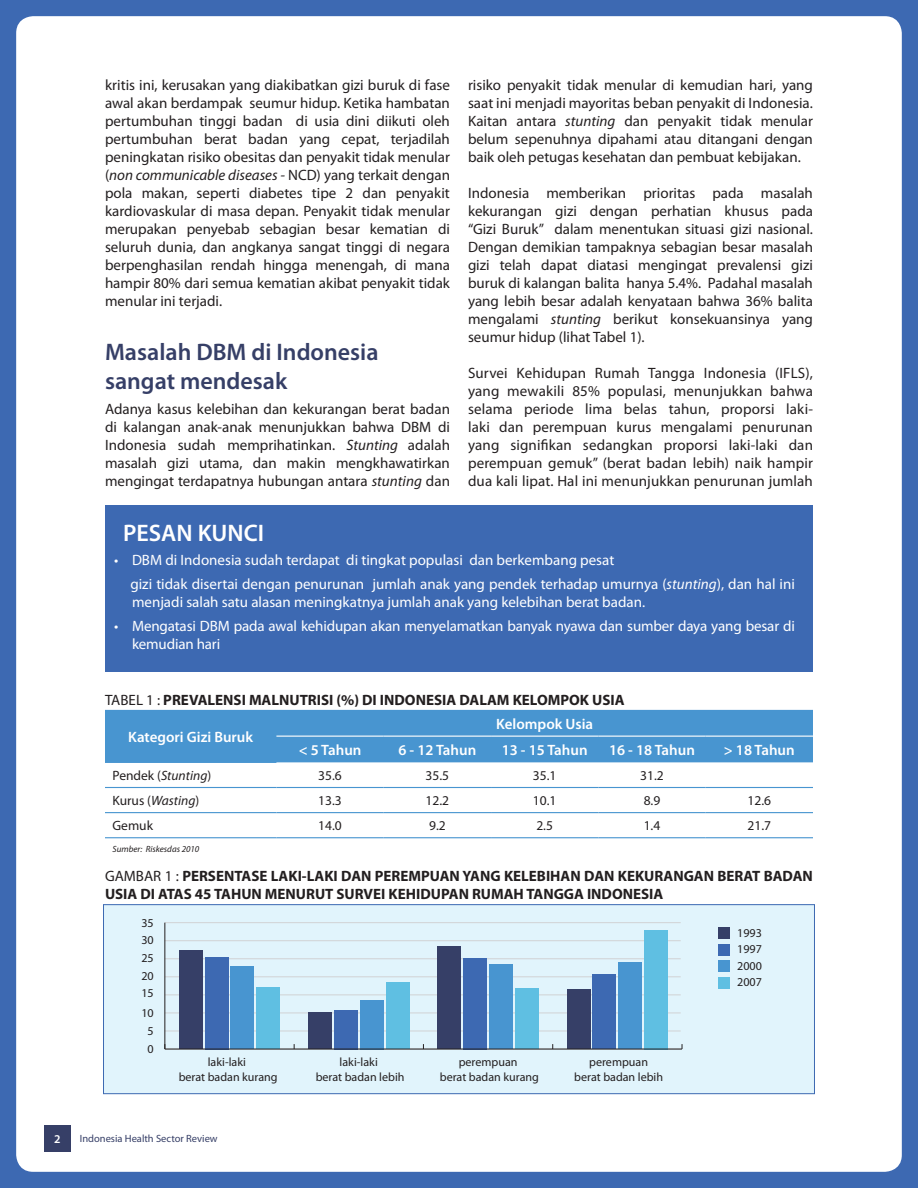
<style>
.page{position:relative;width:918px;height:1188px;background:#3d69b2}
.page>*{position:absolute;margin:0;border:0;box-sizing:border-box;transform-origin:0 0}
.t1{font:600 24px/28.8px "Myriad Pro";color:#363f67}
.t2{font:600 24px "Myriad Pro";color:#fff}
.t3{font:15px/18px "Myriad Pro";color:#231f20;text-align:justify}
.t4{font:15px/24px "Myriad Pro";color:#fff}
.t5{font:700 15px/18px "Myriad Pro";color:#231f20}
.t6{font:600 15px "Myriad Pro";color:#fff}
.t7{font:13.5px "Myriad Pro";color:#231f20}
.t8{font:12px/14.4px "Myriad Pro";color:#231f20;text-align:center}
.t9{font:600 12px "Myriad Pro";color:#fff}
.t10{font:10.5px "Myriad Pro";color:#363f67}
.t11{font:italic 9px "Myriad Pro";color:#231f20}
.s1{font-style:italic}
.s2{font-weight:400}
</style>
<div class="page">
<div style="left:16px;top:16px;width:886px;height:1156px;background:#fff;border-radius:17px"></div>
<div style="left:44px;top:1126px;width:26px;height:26px;background:#363f67"></div>
<div style="left:105px;top:505px;width:708px;height:166px;background:#3d69b2"></div>
<div style="left:105px;top:710px;width:708px;height:52px;background:#4895d0"></div>
<hr style="left:105px;top:787px;width:171px;height:1px;background:#4895d0">
<hr style="left:276px;top:787px;width:108px;height:1px;background:#4895d0">
<hr style="left:384px;top:787px;width:107px;height:1px;background:#4895d0">
<hr style="left:491px;top:787px;width:107px;height:1px;background:#4895d0">
<hr style="left:598px;top:787px;width:108px;height:1px;background:#4895d0">
<hr style="left:706px;top:787px;width:107px;height:1px;background:#4895d0">
<hr style="left:105px;top:812px;width:171px;height:1px;background:#4895d0">
<hr style="left:276px;top:812px;width:108px;height:1px;background:#4895d0">
<hr style="left:384px;top:812px;width:107px;height:1px;background:#4895d0">
<hr style="left:491px;top:812px;width:107px;height:1px;background:#4895d0">
<hr style="left:598px;top:812px;width:108px;height:1px;background:#4895d0">
<hr style="left:706px;top:812px;width:107px;height:1px;background:#4895d0">
<hr style="left:105px;top:762px;width:171px;height:1px;background:#4895d0">
<hr style="left:276px;top:736px;width:108px;height:1px;background:#fff">
<hr style="left:384px;top:736px;width:107px;height:1px;background:#fff">
<hr style="left:491px;top:736px;width:107px;height:1px;background:#fff">
<hr style="left:598px;top:736px;width:108px;height:1px;background:#fff">
<hr style="left:706px;top:736px;width:107px;height:1px;background:#fff">
<hr style="left:105px;top:837px;width:171px;height:1px;background:#4895d0">
<hr style="left:276px;top:837px;width:108px;height:1px;background:#4895d0">
<hr style="left:384px;top:837px;width:107px;height:1px;background:#4895d0">
<hr style="left:491px;top:837px;width:107px;height:1px;background:#4895d0">
<hr style="left:598px;top:837px;width:108px;height:1px;background:#4895d0">
<hr style="left:706px;top:837px;width:107px;height:1px;background:#4895d0">
<div style="left:104px;top:905px;width:710px;height:189px;background:#e1f4fc"></div>
<div style="left:103px;top:904px;width:712px;height:190px;border:1px solid #3d69b2"></div>
<hr style="left:165px;top:1031px;width:516px;height:1px;background:#d1d2d4">
<hr style="left:165px;top:1013px;width:516px;height:1px;background:#d1d2d4">
<hr style="left:165px;top:995px;width:516px;height:1px;background:#d1d2d4">
<hr style="left:165px;top:976px;width:516px;height:1px;background:#d1d2d4">
<hr style="left:165px;top:958px;width:516px;height:1px;background:#d1d2d4">
<hr style="left:165px;top:940px;width:516px;height:1px;background:#d1d2d4">
<hr style="left:165px;top:922px;width:516px;height:1px;background:#d1d2d4">
<div style="left:257px;top:988px;width:23px;height:61px;background:#5fbfe2"></div>
<div style="left:386px;top:982px;width:23px;height:67px;background:#5fbfe2"></div>
<div style="left:515px;top:988px;width:24px;height:61px;background:#5fbfe2"></div>
<div style="left:645px;top:930px;width:23px;height:119px;background:#5fbfe2"></div>
<div style="left:231px;top:967px;width:23px;height:82px;background:#4895d0"></div>
<div style="left:360px;top:1000px;width:23px;height:49px;background:#4895d0"></div>
<div style="left:489px;top:964px;width:24px;height:85px;background:#4895d0"></div>
<div style="left:619px;top:962px;width:23px;height:87px;background:#4895d0"></div>
<div style="left:205px;top:957px;width:23px;height:92px;background:#3d69b2"></div>
<div style="left:334px;top:1010px;width:24px;height:39px;background:#3d69b2"></div>
<div style="left:464px;top:958px;width:23px;height:91px;background:#3d69b2"></div>
<div style="left:593px;top:974px;width:23px;height:75px;background:#3d69b2"></div>
<div style="left:179px;top:950px;width:23px;height:99px;background:#363f67"></div>
<div style="left:308px;top:1013px;width:24px;height:36px;background:#363f67"></div>
<div style="left:438px;top:946px;width:23px;height:103px;background:#363f67"></div>
<div style="left:567px;top:989px;width:23px;height:60px;background:#363f67"></div>
<div style="left:719px;top:928px;width:11px;height:11px;background:#363f67"></div>
<div style="left:719px;top:944px;width:11px;height:11px;background:#3d69b2"></div>
<div style="left:719px;top:961px;width:11px;height:11px;background:#4895d0"></div>
<div style="left:719px;top:977px;width:11px;height:11px;background:#5fbfe2"></div>
<hr style="left:164px;top:923px;width:1px;height:126px;background:#231f20">
<hr style="left:165px;top:1049px;width:517px;height:1px;background:#231f20">
<p class="t3" style="left:105px;top:76px;width:347px">kritis ini, kerusakan yang diakibatkan gizi buruk di fase awal akan berdampak seumur hidup. Ketika hambatan pertumbuhan tinggi badan di usia dini diikuti oleh pertumbuhan berat badan yang cepat, terjadilah peningkatan risiko obesitas dan penyakit tidak menular (<span class="s1">non communicable diseases -</span> NCD) yang terkait dengan pola makan, seperti diabetes tipe 2 dan penyakit kardiovaskular di masa depan. Penyakit tidak menular merupakan penyebab sebagian besar kematian di seluruh dunia, dan angkanya sangat tinggi di negara berpenghasilan rendah hingga menengah, di mana hampir 80% dari semua kematian akibat penyakit tidak menular ini terjadi.</p>
<h1 class="t1" style="left:105px;top:337px;width:275px">Masalah DBM di Indonesia sangat mendesak</h1>
<p class="t3" style="left:105px;top:400px;width:347px">Adanya kasus kelebihan dan kekurangan berat badan di kalangan anak-anak menunjukkan bahwa DBM di Indonesia sudah memprihatinkan. <span class="s1">Stunting</span> adalah masalah gizi utama, dan makin mengkhawatirkan mengingat terdapatnya hubungan antara <span class="s1">stunting</span> dan</p>
<p class="t3" style="left:468px;top:76px;width:347px">risiko penyakit tidak menular di kemudian hari, yang saat ini menjadi mayoritas beban penyakit di Indonesia.<br>Kaitan antara <span class="s1">stunting</span> dan penyakit tidak menular belum sepenuhnya dipahami atau ditangani dengan baik oleh petugas kesehatan dan pembuat kebijakan.</p>
<p class="t3" style="left:468px;top:184px;width:347px">Indonesia memberikan prioritas pada masalah kekurangan gizi dengan perhatian khusus pada “Gizi Buruk” dalam menentukan situasi gizi nasional.<br>Dengan demikian tampaknya sebagian besar masalah gizi telah dapat diatasi mengingat prevalensi gizi buruk di kalangan balita hanya 5.4%. Padahal masalah yang lebih besar adalah kenyataan bahwa 36% balita mengalami <span class="s1">stunting</span> berikut konsekuansinya yang seumur hidup (lihat Tabel 1).</p>
<p class="t3" style="left:468px;top:364px;width:347px">Survei Kehidupan Rumah Tangga Indonesia (IFLS), yang mewakili 85% populasi, menunjukkan bahwa selama periode lima belas tahun, proporsi laki&shy;laki dan perempuan kurus mengalami penurunan yang signifikan sedangkan proporsi laki-laki dan perempuan gemuk” (berat badan lebih) naik hampir dua kali lipat. Hal ini menunjukkan penurunan jumlah</p>
<h1 class="t2" style="left:123px;top:517px;width:143px">PESAN KUNCI</h1>
<p class="t4" style="left:130px;top:547px;width:666px;text-indent:-16px">• DBM di Indonesia sudah terdapat di tingkat populasi dan berkembang pesat<br>gizi tidak disertai dengan penurunan jumlah anak yang pendek terhadap umurnya (<span class="s1">stunting</span>), dan hal ini</p>
<p class="t4" style="left:132px;top:589px;width:515px">menjadi salah satu alasan meningkatnya jumlah anak yang kelebihan berat badan.</p>
<p class="t4" style="left:132px;top:616px;width:665px;line-height:18px;text-indent:-18px">• Mengatasi DBM pada awal kehidupan akan menyelamatkan banyak nyawa dan sumber daya yang besar di kemudian hari</p>
<p class="t5" style="left:105px;top:690px;width:521px"><span class="s2">TABEL 1 :</span> PREVALENSI MALNUTRISI (%) DI INDONESIA DALAM KELOMPOK USIA</p>
<p class="t6" style="left:128px;top:727px;width:126px">Kategori Gizi Buruk</p>
<p class="t6" style="left:496px;top:714px;width:98px">Kelompok Usia</p>
<p class="t6" style="left:299px;top:740px;width:64px">&lt; 5 Tahun</p>
<p class="t6" style="left:399px;top:740px;width:79px">6 - 12 Tahun</p>
<p class="t6" style="left:502px;top:740px;width:87px">13 - 15 Tahun</p>
<p class="t6" style="left:609px;top:740px;width:87px">16 - 18 Tahun</p>
<p class="t6" style="left:724px;top:740px;width:72px">&gt; 18 Tahun</p>
<p class="t7" style="left:112px;top:767px;width:100px">Pendek (<span class="s1">Stunting</span>)</p>
<p class="t7" style="left:318px;top:767px;width:25px">35.6</p>
<p class="t7" style="left:426px;top:767px;width:25px">35.5</p>
<p class="t7" style="left:533px;top:767px;width:25px">35.1</p>
<p class="t7" style="left:640px;top:767px;width:25px">31.2</p>
<p class="t7" style="left:112px;top:792px;width:88px">Kurus (<span class="s1">Wasting</span>)</p>
<p class="t7" style="left:318px;top:792px;width:25px">13.3</p>
<p class="t7" style="left:426px;top:792px;width:25px">12.2</p>
<p class="t7" style="left:533px;top:792px;width:25px">10.1</p>
<p class="t7" style="left:644px;top:792px;width:18px">8.9</p>
<p class="t7" style="left:748px;top:792px;width:25px">12.6</p>
<p class="t7" style="left:112px;top:817px;width:42px">Gemuk</p>
<p class="t7" style="left:318px;top:817px;width:25px">14.0</p>
<p class="t7" style="left:429px;top:817px;width:18px">9.2</p>
<p class="t7" style="left:536px;top:817px;width:18px">2.5</p>
<p class="t7" style="left:644px;top:817px;width:18px">1.4</p>
<p class="t7" style="left:748px;top:817px;width:25px">21.7</p>
<p class="t11" style="left:112px;top:843px;width:88px">Sumber: Riskesdas 2010</p>
<p class="t5" style="left:105px;top:867px;width:709px"><span class="s2">GAMBAR 1 :</span> PERSENTASE LAKI-LAKI DAN PEREMPUAN YANG KELEBIHAN DAN KEKURANGAN BERAT BADAN<br>USIA DI ATAS 45 TAHUN MENURUT SURVEI KEHIDUPAN RUMAH TANGGA INDONESIA</p>
<p class="t8" style="left:141px;top:915px;width:14px">35</p>
<p class="t8" style="left:141px;top:933px;width:14px">30</p>
<p class="t8" style="left:141px;top:951px;width:14px">25</p>
<p class="t8" style="left:141px;top:968px;width:14px">20</p>
<p class="t8" style="left:141px;top:986px;width:14px">15</p>
<p class="t8" style="left:141px;top:1005px;width:14px">10</p>
<p class="t8" style="left:148px;top:1023px;width:8px">5</p>
<p class="t8" style="left:148px;top:1042px;width:8px">0</p>
<p class="t8" style="left:179px;top:1055px;width:101px">laki-laki<br>berat badan kurang</p>
<p class="t8" style="left:316px;top:1055px;width:90px">laki-laki<br>berat badan lebih</p>
<p class="t8" style="left:440px;top:1055px;width:101px">perempuan<br>berat badan kurang</p>
<p class="t8" style="left:574px;top:1055px;width:90px">perempuan<br>berat badan lebih</p>
<p class="t9" style="left:54px;top:1131px;width:8px">2</p>
<p class="t10" style="left:80px;top:1132px;width:139px">Indonesia Health Sector Review</p>
<p class="t8" style="left:737px;top:925px;width:26px;line-height:16.4px;text-align:justify">1993<br>1997<br>2000<br>2007</p>
</div>
